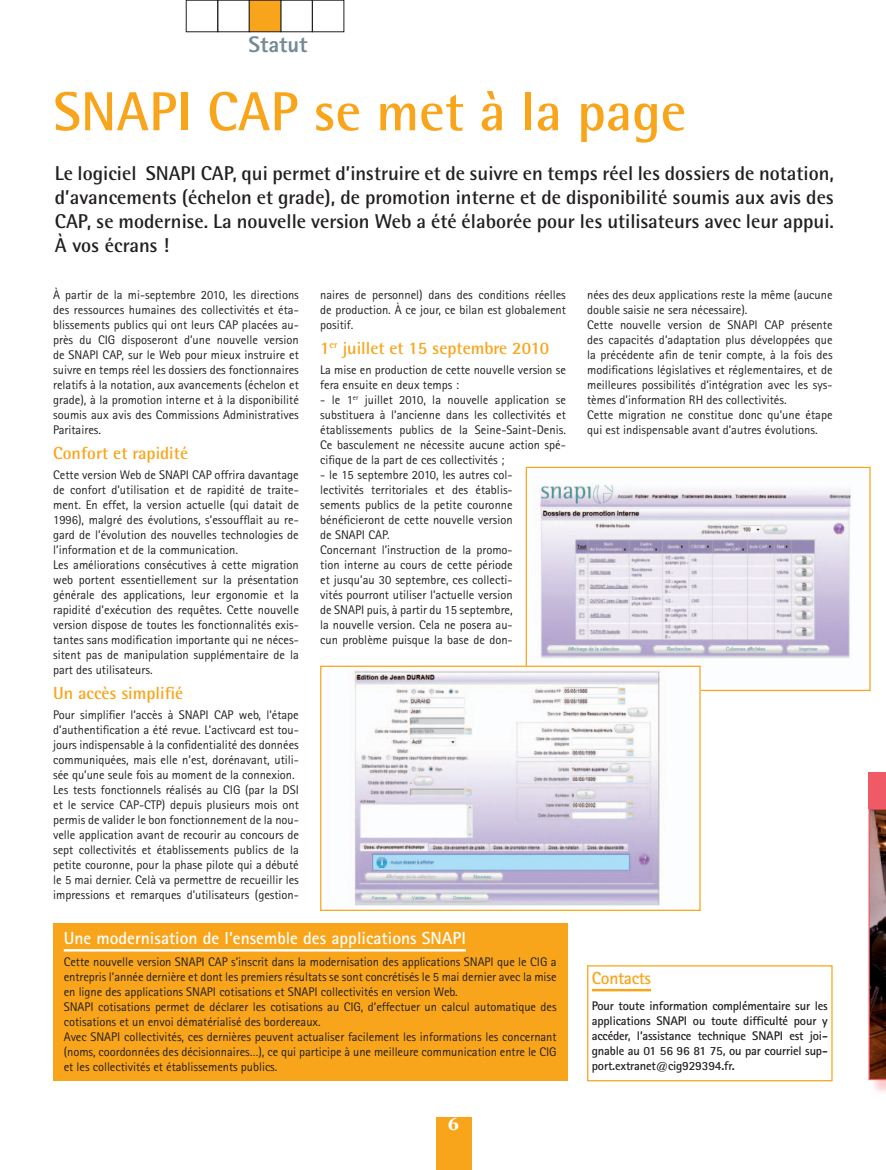
<style>
.page{position:relative;width:886px;height:1170px;background:#fff}
.page>*{position:absolute;margin:0;border:0;box-sizing:border-box;transform-origin:0 0}
.t1{font:700 55px "Rotis Semi Sans";color:#f9a51b}
.t2{font:800 22.5px "Rotis Sans Serif";color:#738a95}
.t3{font:700 20px/24px "Rotis Semi Sans";color:#231f20;text-align:justify}
.t4{font:700 17.5px "Rotis Semi Sans";color:#f9a51b}
.t5{font:700 17.5px "Rotis Sans Serif";color:#fff}
.t6{font:700 17.5px "Rotis Sans Serif";letter-spacing:-.02em;color:#f9a51b}
.t7{font:700 17.5px "Georgia";color:#fff}
.t8{font:12.5px/15px "Rotis Sans Serif";color:#231f20}
.t9{font:700 12.5px/15px "Rotis Sans Serif";letter-spacing:-.015em;color:#231f20;text-align:justify}
</style>
<div class="page">
<div style="left:186px;top:0;width:32px;height:32px;border:1px solid #231f20"></div>
<div style="left:217px;top:0;width:33px;height:32px;border:1px solid #231f20"></div>
<div style="left:280px;top:0;width:33px;height:32px;border:1px solid #231f20"></div>
<div style="left:249px;top:0;width:32px;height:32px;background:#f9a51b"></div>
<div style="left:249px;top:0;width:32px;height:32px;border:1px solid #231f20"></div>
<div style="left:312px;top:0;width:32px;height:32px;border:1px solid #231f20"></div>
<div style="left:436px;top:1116px;width:35px;height:53px;background:#f9a51b"></div>
<div style="left:53px;top:923px;width:514px;height:158px;background:#f9a51b"></div>
<hr style="left:64px;top:948px;width:402px;height:3px;background:#fff">
<hr style="left:592px;top:988px;width:59px;height:3px;background:#f9a51b">
<div style="left:587px;top:965px;width:245px;height:116px;border:1px solid #f9a51b"></div>
<img style="left:539px;top:484px;width:313px;height:175px">
<div style="left:526px;top:467px;width:344px;height:224px;border:1px solid #f9a51b"></div>
<img style="left:354px;top:667px;width:345px;height:239px">
<div style="left:320px;top:665px;width:381px;height:245px;border:1px solid #f9a51b"></div>
<div style="left:870px;top:773px;width:16px;height:322px;background:#f05a67;opacity:.32"></div>
<svg style="left:868px;top:808px;width:18px;height:272px;background:#6d453e"></svg>
<div style="left:868px;top:771px;width:18px;height:37px;background:#f05a67"></div>
<h2 class="t2" style="left:248px;top:30px;width:61px">Statut</h2>
<h1 class="t1" style="left:53px;top:78px;width:634px">SNAPI CAP se met à la page</h1>
<p class="t3" style="left:55px;top:161px;width:780px">Le logiciel SNAPI CAP, qui permet d’instruire et de suivre en temps réel les dossiers de notation, d’avancements (échelon et grade), de promotion interne et de disponibilité soumis aux avis des CAP, se modernise. La nouvelle version Web a été élaborée pour les utilisateurs avec leur appui.<br>À vos écrans !</p>
<p class="t8" style="left:53px;top:287px;width:247px;text-align:justify">À partir de la mi-septembre 2010, les directions des ressources humaines des collectivités et éta&shy;blissements publics qui ont leurs CAP placées au&shy;près du CIG disposeront d’une nouvelle version de SNAPI CAP, sur le Web pour mieux instruire et suivre en temps réel les dossiers des fonctionnaires relatifs à la notation, aux avancements (échelon et grade), à la promotion interne et à la disponibilité soumis aux avis des Commissions Administratives Paritaires.</p>
<h3 class="t4" style="left:53px;top:442px;width:136px">Confort et rapidité</h3>
<p class="t8" style="left:53px;top:467px;width:247px">Cette version Web de SNAPI CAP offrira davantage de confort d’utilisation et de rapidité de traite&shy;ment. En effet, la version actuelle (qui datait de 1996), malgré des évolutions, s’essoufflait au re&shy;gard de l’évolution des nouvelles technologies de l’information et de la communication.<br>Les améliorations consécutives à cette migration web portent essentiellement sur la présentation générale des applications, leur ergonomie et la rapidité d’exécution des requêtes. Cette nouvelle version dispose de toutes les fonctionnalités exis&shy;tantes sans modification importante qui ne néces&shy;sitent pas de manipulation supplémentaire de la part des utilisateurs.</p>
<h3 class="t4" style="left:53px;top:682px;width:131px">Un accès simplifié</h3>
<p class="t8" style="left:53px;top:707px;width:247px">Pour simplifier l’accès à SNAPI CAP web, l’étape d’authentification a été revue. L’activcard est tou&shy;jours indispensable à la confidentialité des données communiquées, mais elle n’est, dorénavant, utili&shy;sée qu’une seule fois au moment de la connexion.<br>Les tests fonctionnels réalisés au CIG (par la DSI et le service CAP-CTP) depuis plusieurs mois ont permis de valider le bon fonctionnement de la nou&shy;velle application avant de recourir au concours de sept collectivités et établissements publics de la petite couronne, pour la phase pilote qui a débuté le 5 mai dernier. Celà va permettre de recueillir les impressions et remarques d’utilisateurs (gestion-</p>
<p class="t8" style="left:320px;top:287px;width:247px;text-align:justify">naires de personnel) dans des conditions réelles de production. À ce jour, ce bilan est globalement positif.</p>
<h3 class="t4" style="left:320px;top:337px;width:230px">1<sup>er</sup> juillet et 15 septembre 2010</h3>
<p class="t8" style="left:320px;top:362px;width:247px">La mise en production de cette nouvelle version se fera ensuite en deux temps :</p>
<p class="t8" style="left:320px;top:392px;width:247px;text-align:justify">- le 1<sup>er</sup> juillet 2010, la nouvelle application se substituera à l’ancienne dans les collectivités et établissements publics de la Seine-Saint-Denis.<br>Ce basculement ne nécessite aucune action spé&shy;cifique de la part de ces collectivités ;</p>
<p class="t8" style="left:320px;top:467px;width:194px">- le 15 septembre 2010, les autres col&shy;lectivités territoriales et des établis&shy;sements publics de la petite couronne bénéficieront de cette nouvelle version de SNAPI CAP.<br>Concernant l’instruction de la promo&shy;tion interne au cours de cette période et jusqu’au 30 septembre, ces collecti&shy;vités pourront utiliser l’actuelle version de SNAPI puis, à partir du 15 septembre, la nouvelle version. Cela ne posera au&shy;cun problème puisque la base de don-</p>
<p class="t8" style="left:587px;top:287px;width:247px">nées des deux applications reste la même (aucune double saisie ne sera nécessaire).<br>Cette nouvelle version de SNAPI CAP présente des capacités d’adaptation plus développées que la précédente afin de tenir compte, à la fois des modifications législatives et réglementaires, et de meilleures possibilités d’intégration avec les sys&shy;tèmes d’information RH des collectivités.<br>Cette migration ne constitue donc qu’une étape qui est indispensable avant d’autres évolutions.</p>
<h3 class="t5" style="left:64px;top:926px;width:404px">Une modernisation de l’ensemble des applications SNAPI</h3>
<p class="t8" style="left:64px;top:954px;width:494px">Cette nouvelle version SNAPI CAP s’inscrit dans la modernisation des applications SNAPI que le CIG a entrepris l’année dernière et dont les premiers résultats se sont concrétisés le 5 mai dernier avec la mise en ligne des applications SNAPI cotisations et SNAPI collectivités en version Web.<br>SNAPI cotisations permet de déclarer les cotisations au CIG, d’effectuer un calcul automatique des cotisations et un envoi dématérialisé des bordereaux.<br>Avec SNAPI collectivités, ces dernières peuvent actualiser facilement les informations les concernant (noms, coordonnées des décisionnaires…), ce qui participe à une meilleure communication entre le CIG et les collectivités et établissements publics.</p>
<h3 class="t7" style="left:448px;top:1112px;width:13px">6</h3>
<h3 class="t6" style="left:592px;top:966px;width:61px">Contacts</h3>
<p class="t9" style="left:592px;top:997px;width:237px">Pour toute information complémentaire sur les applications SNAPI ou toute difficulté pour y accéder, l’assistance technique SNAPI est joi&shy;gnable au 01 56 96 81 75, ou par courriel sup&shy;port.extranet@cig929394.fr.</p>
</div>
